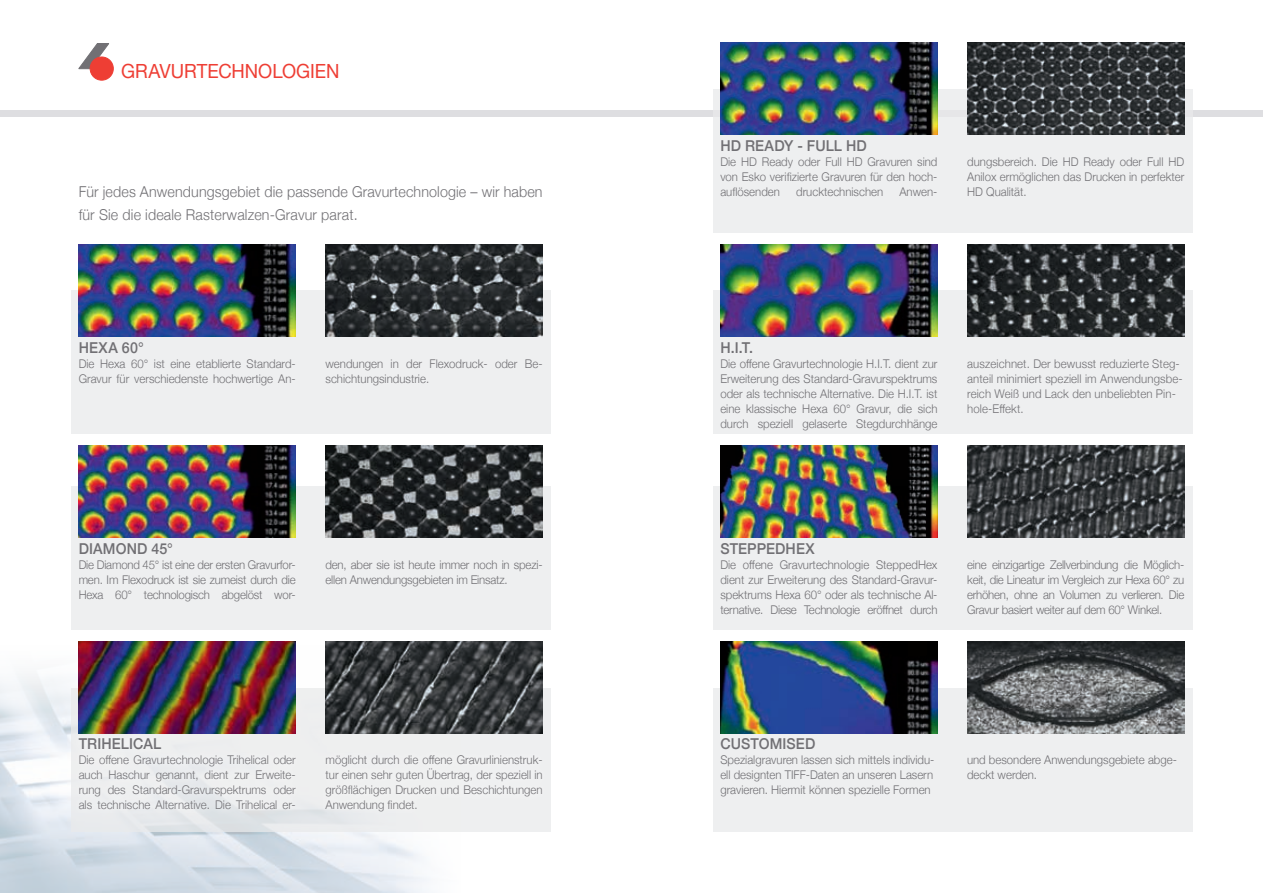
<style>
.page{position:relative;width:1263px;height:893px;background:#fff}
.page>*{position:absolute;margin:0;border:0;box-sizing:border-box;transform-origin:0 0}
.t1{font:19.5px "Helvetica Neue";letter-spacing:-.005em;color:#ee3e34;scale:.95 1}
.t2{font:300 15px/22.5px "Helvetica Neue";letter-spacing:.01em;color:#717074;scale:.95 1}
.t3{font:500 15px "Helvetica Neue";letter-spacing:.01em;color:#717074;scale:.95 1}
.t4{font:300 12px/15px "Helvetica Neue";color:#717074;text-align:justify;scale:.95 1}
</style>
<div class="page">
<div style="left:0;top:111px;width:1263px;height:6px;background:#dedee1"></div>
<img style="left:0;top:641px;width:430px;height:252px">
<div style="left:713px;top:89px;width:479px;height:144px;background:#e9eaeb"></div>
<img style="left:720px;top:43px;width:217px;height:92px">
<img style="left:968px;top:43px;width:216px;height:92px">
<div style="left:713px;top:688px;width:479px;height:144px;background:#e9eaeb"></div>
<img style="left:720px;top:641px;width:217px;height:92px">
<img style="left:967px;top:641px;width:217px;height:92px">
<div style="left:713px;top:486px;width:479px;height:144px;background:#e9eaeb"></div>
<img style="left:720px;top:446px;width:217px;height:92px">
<img style="left:967px;top:446px;width:217px;height:92px">
<div style="left:713px;top:291px;width:479px;height:143px;background:#e9eaeb"></div>
<img style="left:720px;top:244px;width:217px;height:92px">
<img style="left:967px;top:244px;width:217px;height:92px">
<div style="left:71px;top:486px;width:479px;height:144px;background:#e9eaeb"></div>
<img style="left:79px;top:446px;width:217px;height:92px">
<img style="left:325px;top:446px;width:218px;height:92px">
<div style="left:71px;top:688px;width:479px;height:144px;background:#e9eaeb"></div>
<img style="left:79px;top:641px;width:217px;height:89px">
<img style="left:325px;top:641px;width:218px;height:89px">
<div style="left:71px;top:730px;width:479px;height:89px;background:#eeeff0"></div>
<div style="left:71px;top:291px;width:479px;height:143px;background:#e9eaeb"></div>
<img style="left:79px;top:244px;width:216px;height:92px">
<img style="left:325px;top:244px;width:218px;height:92px">
<svg style="left:78px;top:43px;width:31px;height:26px"></svg>
<div style="left:90px;top:57px;width:23px;height:23px;background:#ee3e34;border-radius:50%"></div>
<div style="left:90px;top:57px;width:23px;height:23px;border:1px solid #ee3e34;border-radius:50%"></div>
<h1 class="t1" style="left:121px;top:57px;width:231px">GRAVURTECHNOLOGIEN</h1>
<p class="t2" style="left:79px;top:179px;width:490px">Für jedes Anwendungsgebiet die passende Gravurtechnologie – wir haben für Sie die ideale Rasterwalzen-Gravur parat.</p>
<p class="t3" style="left:79px;top:335px;width:70px">HEXA 60°</p>
<p class="t4" style="left:79px;top:355px;width:230px">Die Hexa 60° ist eine etablierte Standard-<br>Gravur für verschiedenste hochwertige An-</p>
<p class="t4" style="left:325px;top:355px;width:230px">wendungen in der Flexodruck- oder Be&shy;schichtungsindustrie.</p>
<p class="t3" style="left:79px;top:536px;width:101px">DIAMOND 45°</p>
<p class="t4" style="left:79px;top:556px;width:230px">Die Diamond 45° ist eine der ersten Gravurfor&shy;men. Im Flexodruck ist sie zumeist durch die Hexa 60° technologisch abgelöst wor-</p>
<p class="t4" style="left:325px;top:556px;width:230px">den, aber sie ist heute immer noch in spezi&shy;ellen Anwendungsgebieten im Einsatz.</p>
<p class="t3" style="left:79px;top:732px;width:88px">TRIHELICAL</p>
<p class="t4" style="left:79px;top:752px;width:230px">Die offene Gravurtechnologie Trihelical oder auch Haschur genannt, dient zur Erweite&shy;rung des Standard-Gravurspektrums oder als technische Alternative. Die Trihelical er-</p>
<p class="t4" style="left:325px;top:752px;width:230px">möglicht durch die offene Gravurlinienstruk&shy;tur einen sehr guten Übertrag, der speziell in größflächigen Drucken und Beschichtungen Anwendung findet.</p>
<p class="t3" style="left:720px;top:133px;width:156px">HD READY - FULL HD</p>
<p class="t4" style="left:720px;top:153px;width:230px">Die HD Ready oder Full HD Gravuren sind von Esko verifizierte Gravuren für den hoch&shy;auflösenden</p>
<p class="t4" style="left:796px;top:183px;width:93px">drucktechnischen</p>
<p class="t4" style="left:899px;top:183px;width:42px">Anwen-</p>
<p class="t4" style="left:967px;top:153px;width:230px">dungsbereich. Die HD Ready oder Full HD Anilox ermöglichen das Drucken in perfekter HD Qualität.</p>
<p class="t3" style="left:720px;top:335px;width:36px">H.I.T.</p>
<p class="t4" style="left:720px;top:355px;width:230px">Die offene Gravurtechnologie H.I.T. dient zur Erweiterung des Standard-Gravurspektrums oder als technische Alternative. Die H.I.T. ist eine klassische Hexa 60° Gravur, die sich durch speziell gelaserte Stegdurchhänge</p>
<p class="t4" style="left:967px;top:355px;width:228px;text-align:left">auszeichnet. Der bewusst reduzierte Steg&shy;anteil minimiert speziell im Anwendungsbe&shy;reich Weiß und Lack den unbeliebten Pin&shy;hole-Effekt.</p>
<p class="t3" style="left:720px;top:536px;width:101px">STEPPEDHEX</p>
<p class="t4" style="left:720px;top:556px;width:230px">Die offene Gravurtechnologie SteppedHex dient zur Erweiterung des Standard-Gravur&shy;spektrums Hexa 60° oder als technische Al&shy;ternative. Diese Technologie eröffnet durch</p>
<p class="t4" style="left:967px;top:556px;width:230px">eine einzigartige Zellverbindung die Möglich&shy;keit, die Lineatur im Vergleich zur Hexa 60° zu erhöhen, ohne an Volumen zu verlieren. Die Gravur basiert weiter auf dem 60° Winkel.</p>
<p class="t3" style="left:720px;top:732px;width:101px">CUSTOMISED</p>
<p class="t4" style="left:720px;top:752px;width:227px">Spezialgravuren lassen sich mittels individu&shy;ell designten TIFF-Daten an unseren Lasern gravieren. Hiermit können spezielle Formen</p>
<p class="t4" style="left:967px;top:752px;width:222px">und besondere Anwendungsgebiete abge&shy;deckt werden.</p>
</div>
